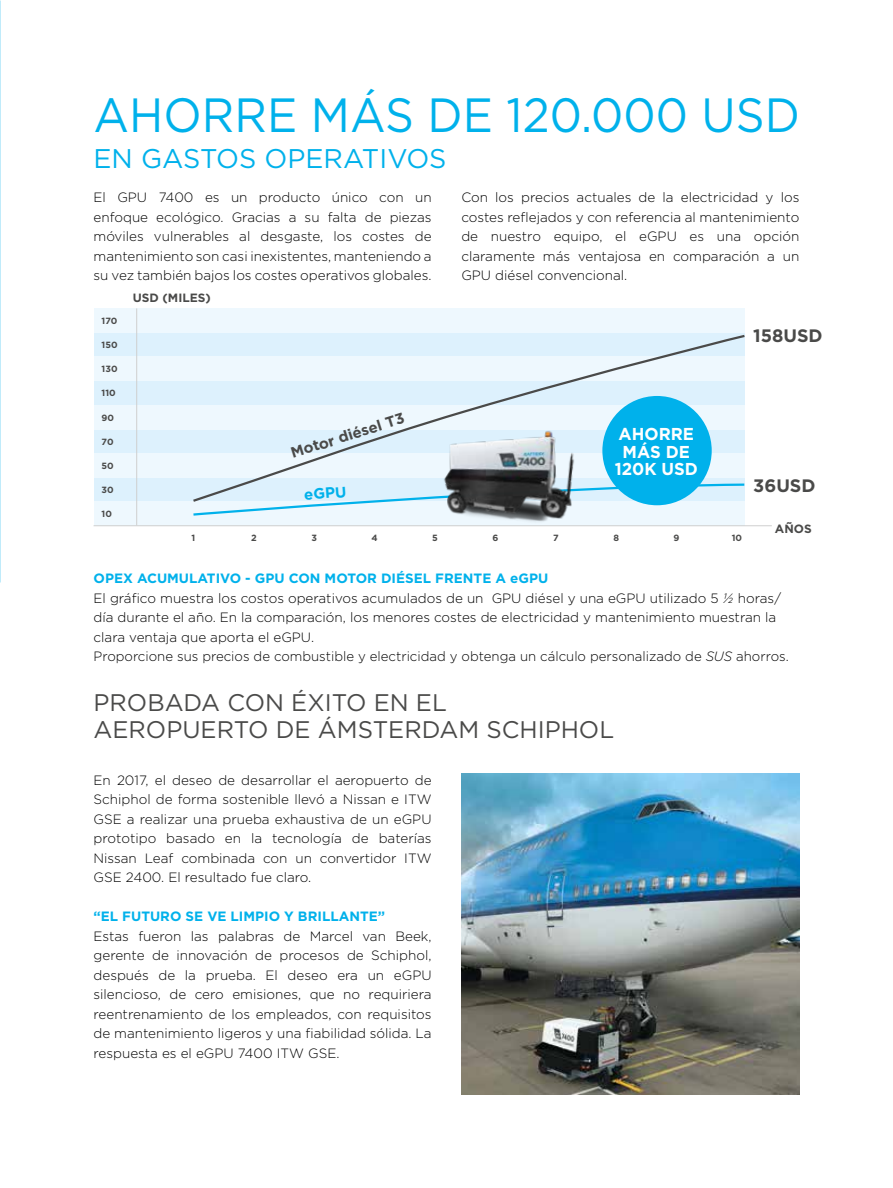
<style>
.page{position:relative;width:893px;height:1188px;background:#fff}
.page>*{position:absolute;margin:0;border:0;box-sizing:border-box;transform-origin:0 0}
.t1{font:48px "Gotham";color:#00b1eb;scale:.94 1}
.t2{font:27px "Gotham";color:#00b1eb}
.t3{font:24px/27px "Gotham";color:#4a4a49}
.t4{font:700 18px "Gotham";color:#4a4a49}
.t5{font:700 17.25px/17.2px "Gotham";color:#fff;text-align:center}
.t6{font:700 15px "Gotham";color:#4a4a49}
.t7{font:700 15px "Gotham";color:#00b1eb}
.t8{font:300 13.5px/19.5px "Gotham";color:#000;text-align:justify}
.t9{font:700 13.5px "Gotham";color:#00b1eb}
.t10{font:700 12px "Gotham";color:#4a4a49}
.t11{font:700 9px "Gotham";color:#4a4a49}
.s1{font-weight:700;color:#00b1eb}
.s2{font-style:italic}
</style>
<div class="page">
<img style="left:0;top:0;width:1px;height:583px">
<img style="left:461px;top:774px;width:338px;height:320px">
<div style="left:94px;top:308px;width:650px;height:218px;background:#ddf1fd"></div>
<div style="left:94px;top:502px;width:650px;height:24px;background:#eef8fe"></div>
<div style="left:94px;top:453px;width:650px;height:24px;background:#eef8fe"></div>
<div style="left:94px;top:405px;width:650px;height:24px;background:#eef8fe"></div>
<div style="left:94px;top:357px;width:650px;height:24px;background:#eef8fe"></div>
<div style="left:94px;top:308px;width:650px;height:25px;background:#eef8fe"></div>
<hr style="left:94px;top:525px;width:678px;height:1px;background:#cfcfcf">
<hr style="left:136px;top:308px;width:1px;height:217px;background:#cfcfcf">
<svg style="left:193px;top:504px;width:552px;height:13px"></svg>
<img style="left:415px;top:504px;width:174px;height:23px">
<svg style="left:191px;top:334px;width:554px;height:170px"></svg>
<h1 class="t1" style="left:94px;top:84px;width:753px">AHORRE MÁS DE 120.000 USD</h1>
<h2 class="t2" style="left:94px;top:141px;width:354px">EN GASTOS OPERATIVOS</h2>
<p class="t8" style="left:94px;top:187px;width:340px">El GPU 7400 es un producto único con un enfoque ecológico. Gracias a su falta de piezas móviles vulnerables al desgaste, los costes de mantenimiento son casi inexistentes, manteniendo a su vez también bajos los costes operativos globales.</p>
<p class="t8" style="left:461px;top:187px;width:340px">Con los precios actuales de la electricidad y los costes reflejados y con referencia al mantenimiento de nuestro equipo, el eGPU es una opción claramente más ventajosa en comparación a un GPU diésel convencional.</p>
<p class="t11" style="left:102px;top:315px;width:17px">170</p>
<p class="t11" style="left:102px;top:339px;width:18px">150</p>
<p class="t11" style="left:102px;top:363px;width:17px">130</p>
<p class="t11" style="left:102px;top:387px;width:16px">110</p>
<p class="t11" style="left:102px;top:411px;width:14px">90</p>
<p class="t11" style="left:102px;top:436px;width:13px">70</p>
<p class="t11" style="left:102px;top:460px;width:14px">50</p>
<p class="t11" style="left:102px;top:484px;width:14px">30</p>
<p class="t11" style="left:102px;top:508px;width:12px">10</p>
<p class="t10" style="left:133px;top:290px;width:80px">USD (MILES)</p>
<h3 class="t4" style="left:753px;top:324px;width:71px">158USD</h3>
<p class="t6" style="left:288px;top:444px;width:120px;rotate:-18deg">Motor diésel T3</p>
<p class="t7" style="left:303px;top:485px;width:44px;rotate:-4deg">eGPU</p>
<p class="t5" style="left:615px;top:425px;width:85px">AHORRE<br>MÁS DE<br>120K USD</p>
<p class="t11" style="left:192px;top:532px;width:5px">1</p>
<p class="t11" style="left:251px;top:532px;width:7px">2</p>
<p class="t11" style="left:311px;top:532px;width:7px">3</p>
<p class="t11" style="left:372px;top:532px;width:8px">4</p>
<p class="t11" style="left:432px;top:532px;width:7px">5</p>
<p class="t11" style="left:492px;top:532px;width:7px">6</p>
<p class="t11" style="left:553px;top:532px;width:7px">7</p>
<p class="t11" style="left:613px;top:532px;width:7px">8</p>
<p class="t11" style="left:674px;top:532px;width:7px">9</p>
<p class="t11" style="left:732px;top:532px;width:12px">10</p>
<h3 class="t4" style="left:753px;top:474px;width:64px">36USD</h3>
<p class="t10" style="left:775px;top:520px;width:38px">AÑOS</p>
<p class="t8" style="left:94px;top:568px;width:697px;text-align:left"><span class="s1">OPEX ACUMULATIVO - GPU CON MOTOR DIÉSEL FRENTE A eGPU<br></span>El gráfico muestra los costos operativos acumulados de un GPU diésel y una eGPU utilizado 5 <span class="s2">½</span> horas/ día durante el año. En la comparación, los menores costes de electricidad y mantenimiento muestran la clara ventaja que aporta el eGPU.<br>Proporcione sus precios de combustible y electricidad y obtenga un cálculo personalizado de <span class="s2">SUS</span> ahorros.</p>
<h3 class="t3" style="left:94px;top:689px;width:522px">PROBADA CON ÉXITO EN EL<br>AEROPUERTO DE ÁMSTERDAM SCHIPHOL</h3>
<p class="t8" style="left:94px;top:770px;width:340px">En 2017, el deseo de desarrollar el aeropuerto de Schiphol de forma sostenible llevó a Nissan e ITW GSE a realizar una prueba exhaustiva de un eGPU prototipo basado en la tecnología de baterías Nissan Leaf combinada con un convertidor ITW GSE 2400. El resultado fue claro.</p>
<p class="t9" style="left:94px;top:907px;width:293px">“EL FUTURO SE VE LIMPIO Y BRILLANTE”</p>
<p class="t8" style="left:94px;top:926px;width:340px">Estas fueron las palabras de Marcel van Beek, gerente de innovación de procesos de Schiphol, después de la prueba. El deseo era un eGPU silencioso, de cero emisiones, que no requiriera reentrenamiento de los empleados, con requisitos de mantenimiento ligeros y una fiabilidad sólida. La respuesta es el eGPU 7400 ITW GSE.</p>
</div>
